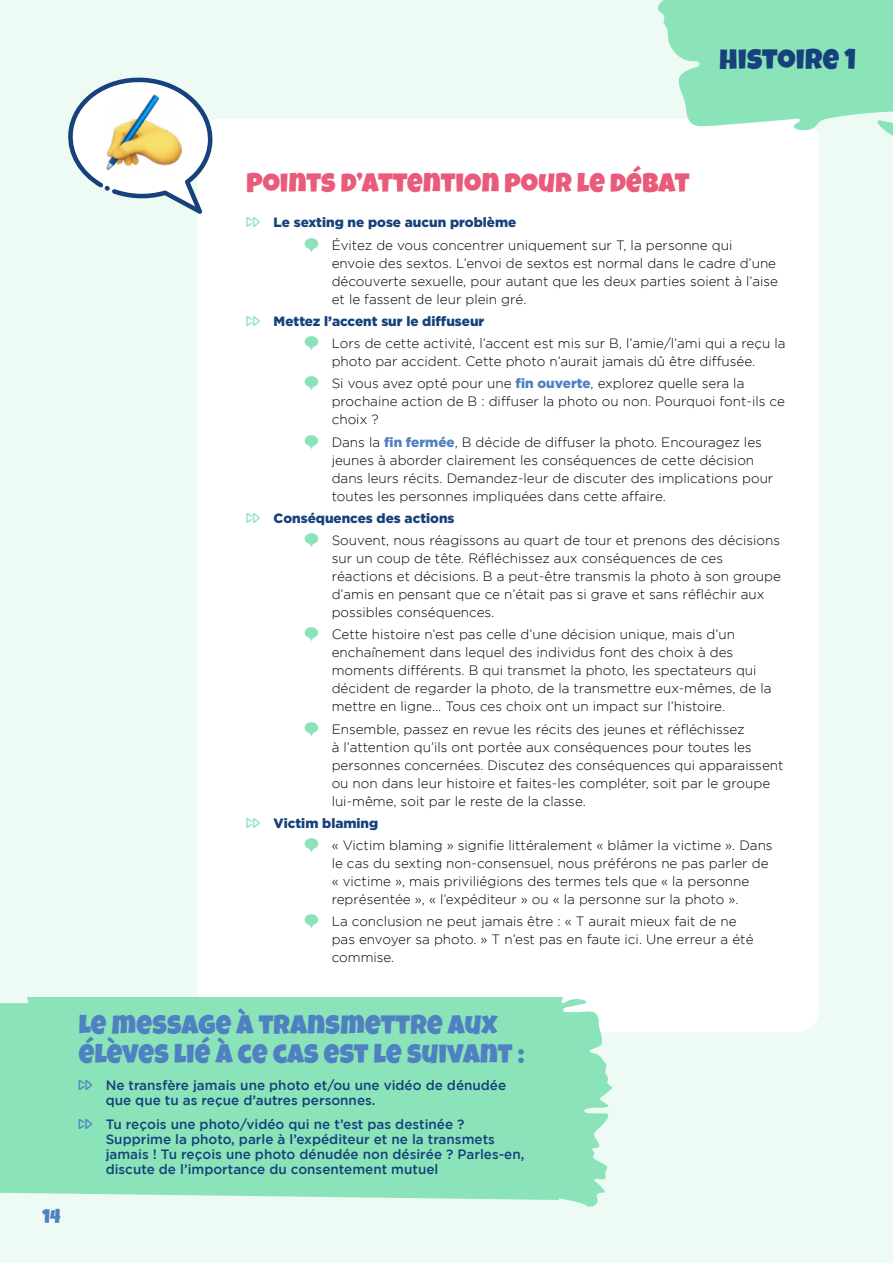
<style>
.page{position:relative;width:893px;height:1263px;background:#eefbf5}
.page>*{position:absolute;margin:0;border:0;box-sizing:border-box;transform-origin:0 0}
.t1{font:28.5px "Luckiest Guy";letter-spacing:.015em;color:#16417b}
.t2{font:27px/28.5px "Luckiest Guy";letter-spacing:.01em;color:#4f81c2}
.t3{font:27px "Luckiest Guy";letter-spacing:.005em;color:#ea5a7a}
.t4{font:19.5px "Luckiest Guy";color:#4f81c2}
.t5{font:300 13.5px/18px "Gotham";color:#000}
.t6{font:500 13.5px/15px "Gotham";color:#16417b}
.s1{color:#8be3b9}
.s2{font-weight:900;color:#16417b}
.s3{font-weight:900;color:#4f81c2}
.s4{color:#4f81c2}
</style>
<div class="page">
<div style="left:198px;top:119px;width:621px;height:913px;background:#fff;border-radius:21px"></div>
<svg style="left:658px;top:0;width:235px;height:138px"></svg>
<svg style="left:68px;top:77px;width:145px;height:137px"></svg>
<img style="left:105px;top:94px;width:77px;height:77px">
<div style="left:0;top:1003px;width:13px;height:190px;background:#8be3b9"></div>
<svg style="left:13px;top:997px;width:599px;height:209px;background:#91e4bd"></svg>
<h1 class="t1" style="left:720px;top:40px;width:138px">HISTOIRE 1</h1>
<h2 class="t3" style="left:247px;top:165px;width:444px">POINTS D’ATTENTION POUR LE DÉBAT</h2>
<p class="t5" style="left:332px;top:211px;width:402px;line-height:22.2px;text-indent:-85px"><span class="s1">⏩</span> <span class="s2">Le sexting ne pose aucun problème<br></span>Évitez de vous concentrer uniquement sur T, la personne qui</p>
<p class="t5" style="left:332px;top:254px;width:448px">envoie des sextos. L’envoi de sextos est normal dans le cadre d’une découverte sexuelle, pour autant que les deux parties soient à l’aise et le fassent de leur plein gré.</p>
<p class="t5" style="left:332px;top:310px;width:455px;line-height:22.2px;text-indent:-85px"><span class="s1">⏩</span> <span class="s2">Mettez l’accent sur le diffuseur<br></span>Lors de cette activité, l’accent est mis sur B, l’amie/l’ami qui a reçu la</p>
<p class="t5" style="left:332px;top:350px;width:425px;line-height:22.2px">photo par accident. Cette photo n’aurait jamais dû être diffusée.<br>Si vous avez opté pour une <span class="s3">fin ouverte</span>, explorez quelle sera la</p>
<p class="t5" style="left:332px;top:392px;width:455px">prochaine action de B : diffuser la photo ou non. Pourquoi font-ils ce choix ?</p>
<p class="t5" style="left:332px;top:433px;width:443px">Dans la <span class="s3">fin fermée</span>, B décide de diffuser la photo. Encouragez les jeunes à aborder clairement les conséquences de cette décision dans leurs récits. Demandez-leur de discuter des implications pour toutes les personnes impliquées dans cette affaire.</p>
<p class="t5" style="left:332px;top:507px;width:450px;line-height:22.2px;text-indent:-85px"><span class="s1">⏩</span> <span class="s2">Conséquences des actions<br></span>Souvent, nous réagissons au quart de tour et prenons des décisions</p>
<p class="t5" style="left:332px;top:549px;width:451px">sur un coup de tête. Réfléchissez aux conséquences de ces réactions et décisions. B a peut-être transmis la photo à son groupe d’amis en pensant que ce n’était pas si grave et sans réfléchir aux possibles conséquences.</p>
<p class="t5" style="left:332px;top:625px;width:441px">Cette histoire n’est pas celle d’une décision unique, mais d’un enchaînement dans lequel des individus font des choix à des moments différents. B qui transmet la photo, les spectateurs qui décident de regarder la photo, de la transmettre eux-mêmes, de la mettre en ligne... Tous ces choix ont un impact sur l’histoire.</p>
<p class="t5" style="left:332px;top:719px;width:453px">Ensemble, passez en revue les récits des jeunes et réfléchissez<br>à l’attention qu’ils ont portée aux conséquences pour toutes les personnes concernées. Discutez des conséquences qui apparaissent ou non dans leur histoire et faites-les compléter, soit par le groupe lui-même, soit par le reste de la classe.</p>
<p class="t5" style="left:332px;top:812px;width:442px;line-height:22.2px;text-indent:-85px"><span class="s1">⏩</span> <span class="s2">Victim blaming<br></span>« Victim blaming » signifie littéralement « blâmer la victime ». Dans</p>
<p class="t5" style="left:332px;top:854px;width:438px">le cas du sexting non-consensuel, nous préférons ne pas parler de « victime », mais priviliégions des termes tels que « la personne représentée », « l’expéditeur » ou « la personne sur la photo ».</p>
<p class="t5" style="left:332px;top:912px;width:423px">La conclusion ne peut jamais être : « T aurait mieux fait de ne pas envoyer sa photo. » T n’est pas en faute ici. Une erreur a été commise.</p>
<h3 class="t4" style="left:43px;top:1203px;width:20px">14</h3>
<h2 class="t2" style="left:79px;top:1011px;width:447px">LE MESSAGE À TRANSMETTRE AUX<br>ÉLÈVES LIÉ À CE CAS EST LE SUIVANT :</h2>
<p class="t6" style="left:106px;top:1078px;width:402px;text-indent:-27px"><span class="s4">⏩</span> Ne transfère jamais une photo et/ou une vidéo de dénudée que que tu as reçue d’autres personnes.</p>
<p class="t6" style="left:106px;top:1116px;width:420px;text-indent:-27px"><span class="s4">⏩</span> Tu reçois une photo/vidéo qui ne t’est pas destinée ?<br>Supprime la photo, parle à l’expéditeur et ne la transmets jamais ! Tu reçois une photo dénudée non désirée ? Parles-en, discute de l’importance du consentement mutuel</p>
</div>
